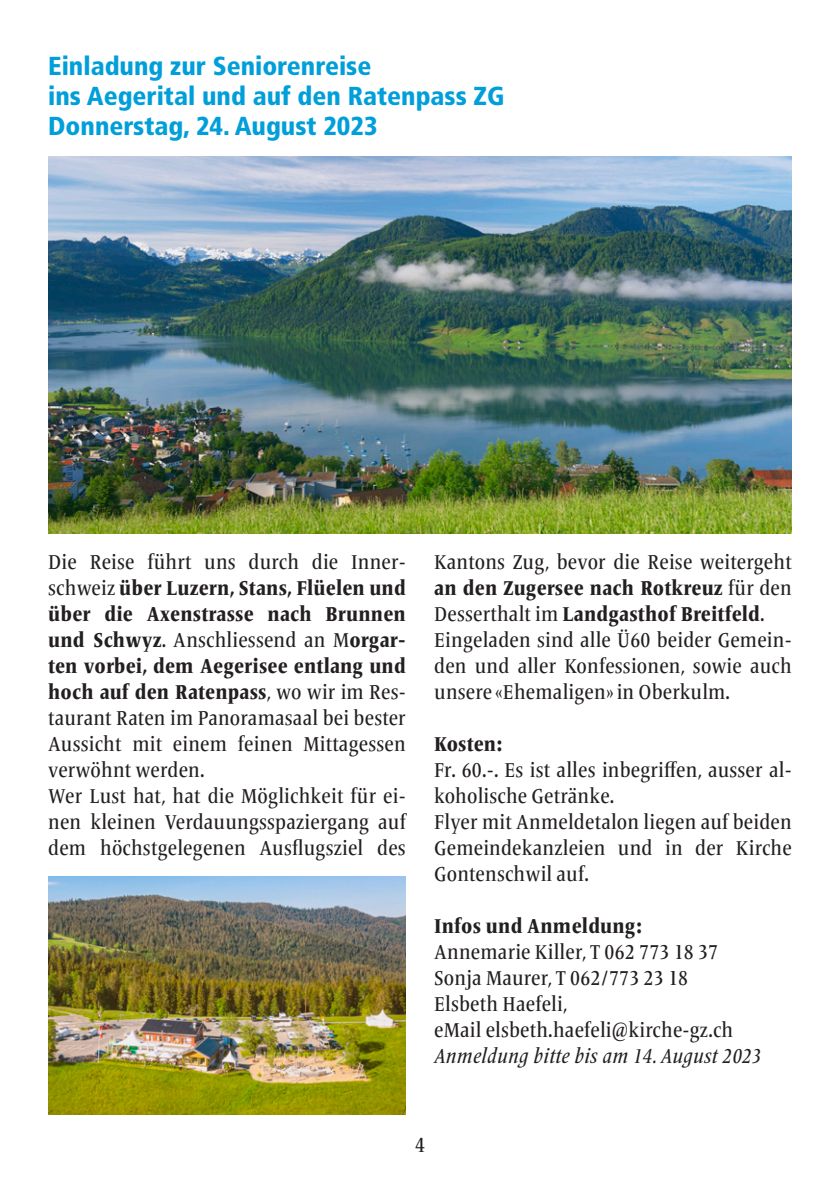
<style>
.page{position:relative;width:840px;height:1191px;background:#fff}
.page>*{position:absolute;margin:0;border:0;box-sizing:border-box;transform-origin:0 0}
.Titel{font:900 condensed 26px "Frutiger LT Std";color:#009fda}
.Grundtext{font:500 condensed 21px/26px "Frutiger Serif LT Pro";letter-spacing:.01em;color:#231f20;text-align:justify}
.Grundtext-2{font:italic 500 condensed 21px "Frutiger Serif LT Pro";letter-spacing:.02em;color:#231f20}
.Grundtext-3{font:21px "Frutiger Serif LT Pro Hvy Cn";letter-spacing:.01em;color:#231f20}
.s1{font-family:"Frutiger Serif LT Pro Hvy Cn";font-weight:400;font-stretch:normal}
</style>
<div class="page">
<img style="left:48px;top:876px;width:357px;height:238px">
<img style="left:48px;top:157px;width:743px;height:377px">
<p class="Titel" style="left:48px;top:50px;width:324px">Einladung zur Seniorenreise</p>
<p class="Titel" style="left:48px;top:80px;width:457px">ins Aegerital und auf den Ratenpass ZG</p>
<p class="Titel" style="left:48px;top:110px;width:330px">Donnerstag, 24. August 2023</p>
<p class="Grundtext" style="left:48px;top:549px;width:359px">Die Reise führt uns durch die Inner&shy;schweiz <span class="s1">über Luzern, Stans, Flüelen und über die Axenstrasse nach Brunnen und Schwyz</span>. Anschliessend an M<span class="s1">orgar&shy;ten vorbei, dem Aegerisee entlang und hoch auf den Ratenpass</span>, wo wir im Res&shy;taurant Raten im Panoramasaal bei bester Aussicht mit einem feinen Mittagessen verwöhnt werden.</p>
<p class="Grundtext" style="left:48px;top:783px;width:359px">Wer Lust hat, hat die Möglichkeit für ei&shy;nen kleinen Verdauungsspaziergang auf dem höchstgelegenen Ausflugsziel des</p>
<p class="Grundtext" style="left:434px;top:549px;width:359px">Kantons Zug, bevor die Reise weitergeht <span class="s1">an den Zugersee nach Rotkreuz</span> für den Desserthalt im <span class="s1">Landgasthof Breitfeld</span>.</p>
<p class="Grundtext" style="left:434px;top:627px;width:359px">Eingeladen sind alle Ü60 beider Gemein&shy;den und aller Konfessionen, sowie auch unsere «Ehemaligen» in Oberkulm.</p>
<p class="Grundtext-3" style="left:434px;top:731px;width:70px">Kosten:</p>
<p class="Grundtext" style="left:434px;top:757px;width:359px">Fr. 60.-. Es ist alles inbegriffen, ausser al&shy;koholische Getränke.</p>
<p class="Grundtext" style="left:434px;top:809px;width:359px">Flyer mit Anmeldetalon liegen auf beiden Gemeindekanzleien und in der Kirche Gontenschwil auf.</p>
<p class="Grundtext-3" style="left:434px;top:913px;width:210px">Infos und Anmeldung:</p>
<p class="Grundtext" style="left:434px;top:939px;width:285px">Annemarie Killer, T 062 773 18 37</p>
<p class="Grundtext" style="left:434px;top:965px;width:255px">Sonja Maurer, T 062/773 23 18</p>
<p class="Grundtext" style="left:434px;top:991px;width:135px">Elsbeth Haefeli,</p>
<p class="Grundtext" style="left:434px;top:1017px;width:300px">eMail elsbeth.haefeli@kirche-gz.ch</p>
<p class="Grundtext-2" style="left:434px;top:1043px;width:328px">Anmeldung bitte bis am 14. August 2023</p>
<p class="Grundtext" style="left:415px;top:1131px;width:11px">4</p>
</div>
